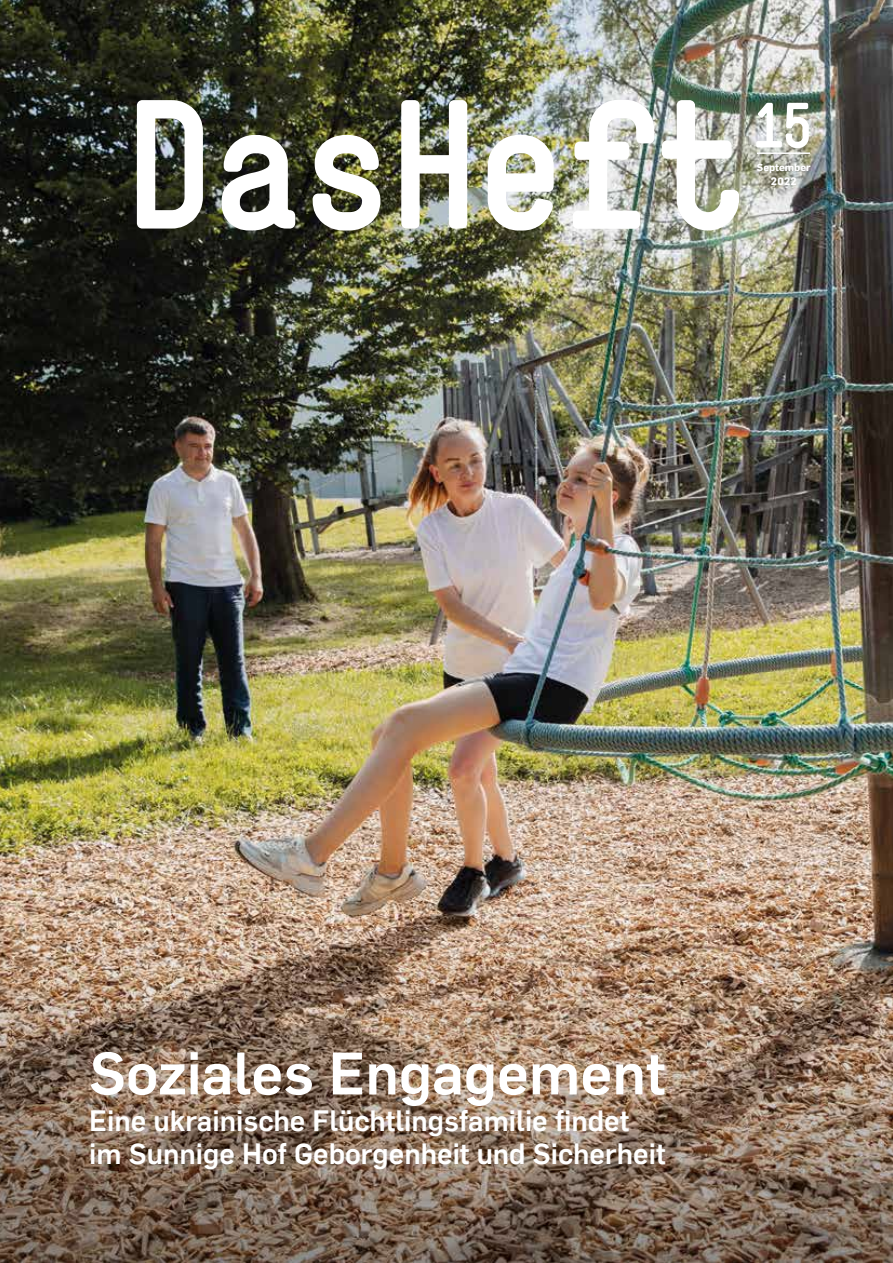
<style>
.page{position:relative;width:893px;height:1263px;background:#fff}
.page>*{position:absolute;margin:0;border:0;box-sizing:border-box;transform-origin:0 0}
.t1{font:700 62.7px "Simple";color:#fff}
.t2{font:500 58.8px "Flama";color:#fff}
.t3{font:500 28.65px/32.8px "Flama";color:#fff}
.t4{font:700 10.5px "Flama";color:#fff}
.t5{font:700 10.2px "Flama";color:#fff}
</style>
<div class="page">
<img style="left:0;top:0;width:893px;height:810px">
<img style="left:0;top:810px;width:893px;height:453px">
<div style="left:732px;top:137px;width:102px;height:75px;background:#000;opacity:.75"></div>
<hr style="left:757px;top:152px;width:53px;height:2px;background:#fff">
<img style="left:573px;top:100px;width:81px;height:129px">
<svg style="left:137px;top:100px;width:66px;height:129px"></svg>
<svg style="left:222px;top:135px;width:73px;height:96px"></svg>
<img style="left:313px;top:135px;width:67px;height:96px">
<img style="left:401px;top:100px;width:66px;height:129px">
<img style="left:488px;top:135px;width:66px;height:96px">
<svg style="left:662px;top:100px;width:77px;height:131px"></svg>
<h1 class="t1" style="left:752px;top:88px;width:64px">15</h1>
<p class="t5" style="left:757px;top:160px;width:55px">September</p>
<p class="t4" style="left:771px;top:173px;width:27px">2022</p>
<h2 class="t2" style="left:89px;top:1031px;width:578px">Soziales Engagement</h2>
<p class="t3" style="left:89px;top:1102px;width:578px">Eine ukrainische Flüchtlingsfamilie findet im Sunnige Hof Geborgenheit und Sicherheit</p>
</div>
